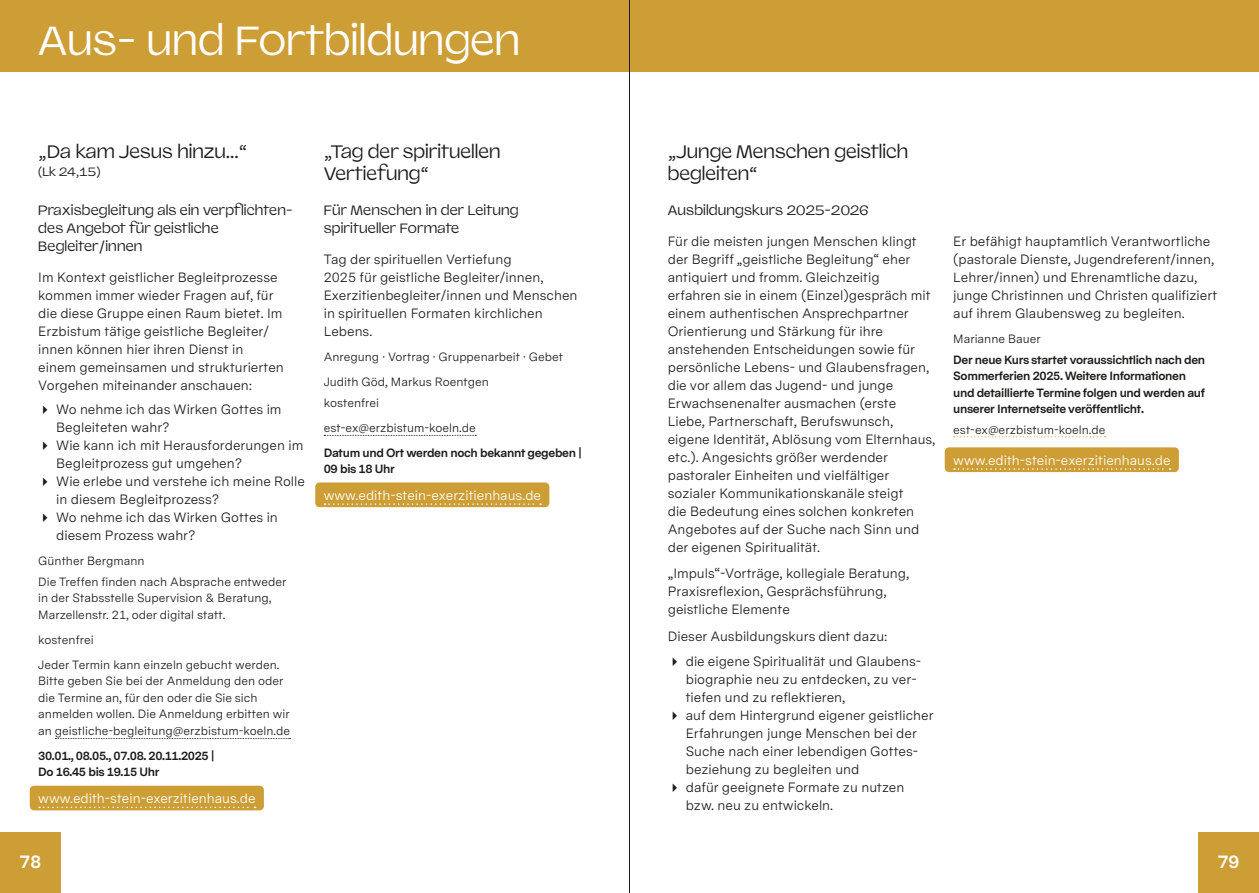
<style>
.page{position:relative;width:1259px;height:893px;background:#fff}
.page>*{position:absolute;margin:0;border:0;box-sizing:border-box;transform-origin:0 0}
.t1{font:40.5px "Valizas";color:#fff}
.t2{font:18px/22.5px "Valizas";color:#1d1d1b}
.t3{font:700 18px "Messina Sans";color:#fff}
.t4{font:13.5px/18px "Messina Sans";color:#1d1d1b}
.t5{font:13.5px/18px "Valizas";letter-spacing:.01em;color:#1d1d1b}
.t6{font:13.5px "Messina Sans";color:#fff}
.t7{font:12px/16.5px "Messina Sans";color:#1d1d1b}
.t8{font:700 12px/16.5px "Messina Sans";letter-spacing:-.03em;color:#1d1d1b}
.t9{font:12px "Valizas";color:#1d1d1b}
</style>
<div class="page">
<div style="left:0;top:0;width:1259px;height:72px;background:#ce9e36"></div>
<div style="left:1198px;top:832px;width:61px;height:61px;background:#ce9e36"></div>
<svg style="left:55px;top:738px;width:235px;height:1px"></svg>
<div style="left:30px;top:786px;width:234px;height:24px;background:#ce9e36;border-radius:4px"></div>
<svg style="left:39px;top:807px;width:217px;height:1px"></svg>
<svg style="left:324px;top:435px;width:152px;height:1px"></svg>
<div style="left:315px;top:482px;width:234px;height:25px;background:#ce9e36;border-radius:4px"></div>
<svg style="left:324px;top:503px;width:217px;height:2px"></svg>
<div style="left:0;top:832px;width:61px;height:61px;background:#ce9e36"></div>
<svg style="left:953px;top:436px;width:152px;height:1px"></svg>
<div style="left:944px;top:447px;width:234px;height:25px;background:#ce9e36;border-radius:4px"></div>
<svg style="left:954px;top:468px;width:216px;height:2px"></svg>
<hr style="left:629px;top:0;width:1px;height:893px;background:#1d1d1b">
<h1 class="t1" style="left:38px;top:10px;width:483px">Aus- und Fortbildungen</h1>
<h2 class="t2" style="left:38px;top:139px;width:211px">„Da kam Jesus hinzu...“</h2>
<p class="t9" style="left:38px;top:162px;width:64px">(Lk 24,15)</p>
<p class="t5" style="left:38px;top:200px;width:256px">Praxisbegleitung als ein verpflichten&shy;des Angebot für geistliche<br>Begleiter/innen</p>
<p class="t4" style="left:38px;top:268px;width:247px">Im Kontext geistlicher Begleitprozesse kommen immer wieder Fragen auf, für die diese Gruppe einen Raum bietet. Im Erzbistum tätige geistliche Begleiter/ innen können hier ihren Dienst in einem gemeinsamen und strukturierten Vorgehen miteinander anschauen:</p>
<p class="t4" style="left:56px;top:400px;width:227px;text-indent:-18px">✔ Wo nehme ich das Wirken Gottes im<br>Begleiteten wahr?</p>
<p class="t4" style="left:56px;top:436px;width:249px;text-indent:-18px">✔ Wie kann ich mit Herausforderungen im<br>Begleitprozess gut umgehen?</p>
<p class="t4" style="left:56px;top:472px;width:250px;text-indent:-18px">✔ Wie erlebe und verstehe ich meine Rolle in diesem Begleitprozess?</p>
<p class="t4" style="left:56px;top:508px;width:223px;text-indent:-18px">✔ Wo nehme ich das Wirken Gottes in diesem Prozess wahr?</p>
<p class="t7" style="left:38px;top:550px;width:250px;line-height:20.7px">Günther Bergmann<br>Die Treffen finden nach Absprache entweder</p>
<p class="t7" style="left:38px;top:590px;width:235px">in der Stabsstelle Supervision &amp; Beratung,<br>Marzellenstr. 21, oder digital statt.</p>
<p class="t7" style="left:38px;top:627px;width:243px;line-height:25px">kostenfrei<br>Jeder Termin kann einzeln gebucht werden.</p>
<p class="t7" style="left:38px;top:673px;width:253px">Bitte geben Sie bei der Anmeldung den oder die Termine an, für den oder die Sie sich anmelden wollen. Die Anmeldung erbitten wir an geistliche-begleitung@erzbistum-koeln.de</p>
<p class="t8" style="left:38px;top:747px;width:178px">30.01., 08.05., 07.08. 20.11.2025 |<br>Do 16.45 bis 19.15 Uhr</p>
<p class="t6" style="left:38px;top:789px;width:219px">www.edith-stein-exerzitienhaus.de</p>
<h2 class="t2" style="left:324px;top:139px;width:178px">„Tag der spirituellen<br>Vertiefung“</h2>
<p class="t5" style="left:324px;top:200px;width:196px">Für Menschen in der Leitung spiritueller Formate</p>
<p class="t4" style="left:324px;top:250px;width:255px">Tag der spirituellen Vertiefung<br>2025 für geistliche Begleiter/innen,<br>Exerzitienbegleiter/innen und Menschen in spirituellen Formaten kirchlichen<br>Lebens.</p>
<p class="t7" style="left:324px;top:344px;width:241px;line-height:25px">Anregung · Vortrag · Gruppenarbeit · Gebet<br>Judith Göd, Markus Roentgen</p>
<p class="t7" style="left:324px;top:390px;width:154px;line-height:25px">kostenfrei est-ex@erzbistum-koeln.de</p>
<p class="t8" style="left:324px;top:444px;width:259px">Datum und Ort werden noch bekannt gegeben |<br>09 bis 18 Uhr</p>
<p class="t6" style="left:324px;top:486px;width:219px">www.edith-stein-exerzitienhaus.de</p>
<h2 class="t3" style="left:20px;top:849px;width:23px">78</h2>
<h2 class="t2" style="left:668px;top:139px;width:242px">„Junge Menschen geistlich begleiten“</h2>
<p class="t5" style="left:668px;top:200px;width:203px">Ausbildungskurs 2025-2026</p>
<p class="t4" style="left:668px;top:232px;width:269px">Für die meisten jungen Menschen klingt der Begriff „geistliche Begleitung“ eher antiquiert und fromm. Gleichzeitig erfahren sie in einem (Einzel)gespräch mit einem authentischen Ansprechpartner Orientierung und Stärkung für ihre anstehenden Entscheidungen sowie für persönliche Lebens- und Glaubensfragen, die vor allem das Jugend- und junge Erwachsenenalter ausmachen (erste Liebe, Partnerschaft, Berufswunsch, eigene Identität, Ablösung vom Elternhaus, etc.). Angesichts größer werdender pastoraler Einheiten und vielfältiger sozialer Kommunikationskanäle steigt<br>die Bedeutung eines solchen konkreten Angebotes auf der Suche nach Sinn und der eigenen Spiritualität.</p>
<p class="t4" style="left:668px;top:564px;width:243px">„Impuls“-Vorträge, kollegiale Beratung,<br>Praxisreflexion, Gesprächsführung, geistliche Elemente</p>
<p class="t4" style="left:668px;top:627px;width:221px">Dieser Ausbildungskurs dient dazu:</p>
<p class="t4" style="left:686px;top:652px;width:237px;text-indent:-18px">✔ die eigene Spiritualität und Glaubens&shy;biographie neu zu entdecken, zu ver&shy;tiefen und zu reflektieren,</p>
<p class="t4" style="left:686px;top:706px;width:249px;text-indent:-18px">✔ auf dem Hintergrund eigener geistlicher Erfahrungen junge Menschen bei der Suche nach einer lebendigen Gottes&shy;beziehung zu begleiten und</p>
<p class="t4" style="left:686px;top:778px;width:220px;text-indent:-18px">✔ dafür geeignete Formate zu nutzen bzw. neu zu entwickeln.</p>
<p class="t4" style="left:953px;top:232px;width:266px">Er befähigt hauptamtlich Verantwortliche (pastorale Dienste, Jugendreferent/innen, Lehrer/innen) und Ehrenamtliche dazu, junge Christinnen und Christen qualifiziert auf ihrem Glaubensweg zu begleiten.</p>
<p class="t7" style="left:953px;top:330px;width:89px">Marianne Bauer</p>
<p class="t8" style="left:953px;top:351px;width:253px">Der neue Kurs startet voraussichtlich nach den Sommerferien 2025. Weitere Informationen und detaillierte Termine folgen und werden auf unserer Internetseite veröffentlicht.</p>
<p class="t7" style="left:953px;top:421px;width:154px">est-ex@erzbistum-koeln.de</p>
<p class="t6" style="left:953px;top:450px;width:219px">www.edith-stein-exerzitienhaus.de</p>
<h2 class="t3" style="left:1217px;top:849px;width:23px">79</h2>
</div>
